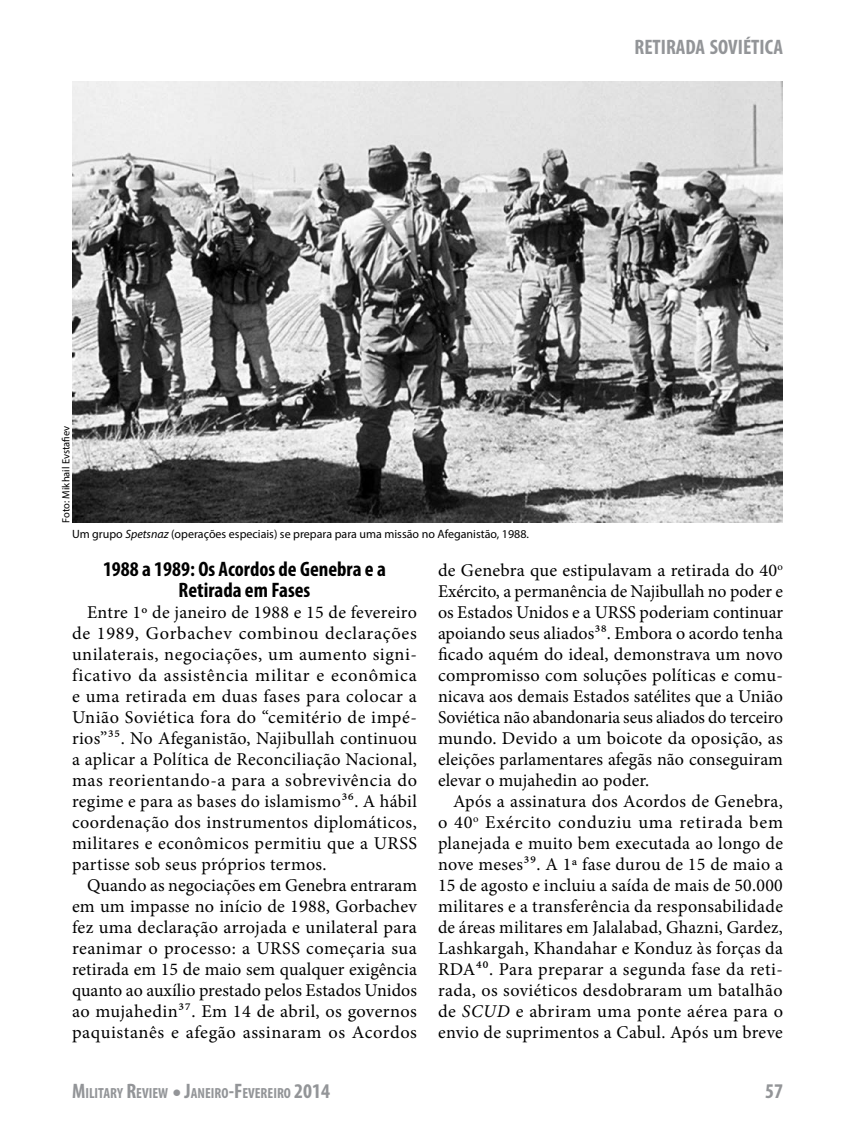
<style>
.page{position:relative;width:864px;height:1134px;background:#fff}
.page>*{position:absolute;margin:0;border:0;box-sizing:border-box;transform-origin:0 0}
.t1{font:700 condensed 21px/21px "Myriad Pro";color:#000;text-align:center}
.t2{font:700 condensed 21px "Myriad Pro";color:#939598}
.t3{font:700 condensed 21px "Myriad Pro";color:#939598}
.t4{font:18px/21px "Minion Pro";letter-spacing:.02em;color:#000;text-align:justify}
.t5{font:700 condensed 14.7px "Myriad Pro";color:#939598}
.t6{font:12px "Myriad Pro";color:#000}
.t7{font:10.5px "Myriad Pro";color:#000}
.s1{font-style:italic}
.s2{font-size:21px}
.s3{font-weight:400;font-stretch:normal;font-size:31.5px}
</style>
<div class="page">
<img style="left:72px;top:81px;width:711px;height:442px">
<p class="t2" style="left:634px;top:34px;width:150px">RETIRADA SOVIÉTICA</p>
<p class="t7" style="left:60px;top:523px;width:98px;rotate:-90deg">Foto: Mikhail Evstafiev</p>
<p class="t6" style="left:72px;top:526px;width:459px">Um grupo <span class="s1">Spetsnaz</span> (operações especiais) se prepara para uma missão no Afeganistão, 1988.</p>
<p class="t1" style="left:103px;top:558px;width:284px">1988 a 1989: Os Acordos de Genebra e a<br>Retirada em Fases</p>
<p class="t4" style="left:72px;top:602px;width:347px;text-indent:15px">Entre 1º de janeiro de 1988 e 15 de fevereiro de 1989, Gorbachev combinou declarações unilaterais, negociações, um aumento signi&shy;ficativo da assistência militar e econômica e uma retirada em duas fases para colocar a União Soviética fora do “cemitério de impé&shy;rios”35. No Afeganistão, Najibullah continuou a aplicar a Política de Reconciliação Nacional, mas reorientando-a para a sobrevivência do regime e para as bases do islamismo36. A hábil coordenação dos instrumentos diplomáticos, militares e econômicos permitiu que a URSS partisse sob seus próprios termos.</p>
<p class="t4" style="left:72px;top:875px;width:347px;text-indent:15px">Quando as negociações em Genebra entraram em um impasse no início de 1988, Gorbachev fez uma declaração arrojada e unilateral para reanimar o processo: a URSS começaria sua retirada em 15 de maio sem qualquer exigência quanto ao auxílio prestado pelos Estados Unidos ao mujahedin37. Em 14 de abril, os governos paquistanês e afegão assinaram os Acordos</p>
<p class="t4" style="left:438px;top:560px;width:347px">de Genebra que estipulavam a retirada do 40<sup>o </sup>Exército, a permanência de Najibullah no poder e os Estados Unidos e a URSS poderiam continuar apoiando seus aliados38. Embora o acordo tenha ficado aquém do ideal, demonstrava um novo compromisso com soluções políticas e comu&shy;nicava aos demais Estados satélites que a União Soviética não abandonaria seus aliados do terceiro mundo. Devido a um boicote da oposição, as eleições parlamentares afegãs não conseguiram elevar o mujahedin ao poder.</p>
<p class="t4" style="left:438px;top:791px;width:347px;text-indent:15px">Após a assinatura dos Acordos de Genebra, o 40<sup>o</sup> Exército conduziu uma retirada bem planejada e muito bem executada ao longo de nove meses39. A 1ª fase durou de 15 de maio a 15 de agosto e incluiu a saída de mais de 50.000 militares e a transferência da responsabilidade de áreas militares em Jalalabad, Ghazni, Gardez, Lashkargah, Khandahar e Konduz às forças da RDA40. Para preparar a segunda fase da reti&shy;rada, os soviéticos desdobraram um batalhão de <span class="s1">SCUD</span> e abriram uma ponte aérea para o envio de suprimentos a Cabul. Após um breve</p>
<p class="t5" style="left:72px;top:1084px;width:260px"><span class="s2">M</span>ILITARY <span class="s2">R</span>EVIEW <span class="s3">•</span> <span class="s2">J</span>ANEIRO<span class="s2">-F</span>EVEREIRO <span class="s2">2014</span></p>
<p class="t3" style="left:765px;top:1078px;width:19px">57</p>
</div>
